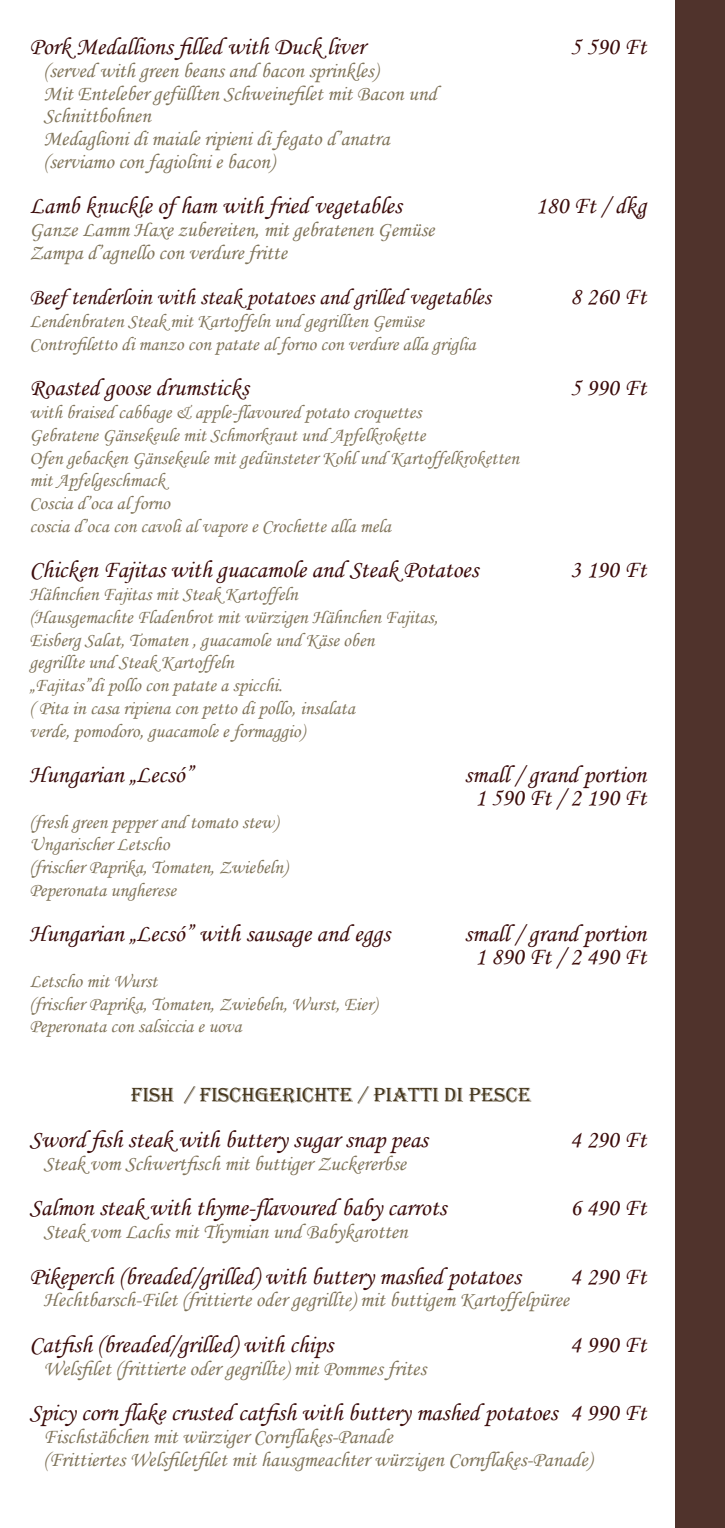
<style>
.page{position:relative;width:725px;height:1528px;background:#fff}
.page>*{position:absolute;margin:0;border:0;box-sizing:border-box;transform-origin:0 0}
.Ételnév{font:24.5px/22.8px "Monotype Corsiva";color:#3c0c0b;text-align:center}
.Ételnév-2{font:22.75px "Monotype Corsiva";color:#3c0c0b}
.készült{font:21px "Monotype Corsiva";color:#80745a}
.Ételnév-3{font:21px "Monotype Corsiva";color:#80745a}
.t1{font:21px "Algerian";color:#46371d}
.Ételnév-4{font:19.25px "Monotype Corsiva";color:#80745a}
</style>
<div class="page">
<div style="left:675px;top:0;width:49px;height:1528px;background:#50332c"></div>
<p class="Ételnév" style="left:30px;top:35px;width:337px">Pork Medallions filled with Duck liver</p>
<p class="Ételnév" style="left:570px;top:35px;width:77px">5 590 Ft</p>
<p class="készült" style="left:44px;top:58px;width:336px">(served with green beans and bacon sprinkles)</p>
<p class="készült" style="left:44px;top:80px;width:394px">Mit Enteleber gefüllten Schweinefilet mit Bacon und</p>
<p class="készült" style="left:44px;top:103px;width:109px">Schnittbohnen</p>
<p class="készült" style="left:44px;top:126px;width:347px">Medaglioni di maiale ripieni di fegato d’anatra</p>
<p class="készült" style="left:44px;top:149px;width:232px">(serviamo con fagiolini e bacon)</p>
<p class="Ételnév" style="left:30px;top:195px;width:373px">Lamb knuckle of ham with fried vegetables</p>
<p class="Ételnév" style="left:535px;top:195px;width:112px">180 Ft / dkg</p>
<p class="Ételnév-3" style="left:30px;top:217px;width:406px">Ganze Lamm Haxe zubereiten, mit gebratenen Gemüse</p>
<p class="Ételnév-3" style="left:30px;top:240px;width:259px">Zampa d’agnello con verdure fritte</p>
<p class="Ételnév-2" style="left:30px;top:284px;width:462px">Beef tenderloin with steak potatoes and grilled vegetables</p>
<p class="Ételnév" style="left:570px;top:286px;width:77px">8 260 Ft</p>
<p class="Ételnév-4" style="left:30px;top:310px;width:396px">Lendenbraten Steak mit Kartoffeln und gegrillten Gemüse</p>
<p class="Ételnév-4" style="left:30px;top:332px;width:447px">Controfiletto di manzo con patate al forno con verdure alla griglia</p>
<p class="Ételnév" style="left:30px;top:377px;width:221px">Roasted goose drumsticks</p>
<p class="Ételnév" style="left:570px;top:377px;width:77px">5 990 Ft</p>
<p class="Ételnév-4" style="left:30px;top:401px;width:393px">with braised cabbage &amp; apple-flavoured potato croquettes</p>
<p class="Ételnév-4" style="left:30px;top:423px;width:397px">Gebratene Gänsekeule mit Schmorkraut und Apfelkrokette</p>
<p class="Ételnév-4" style="left:30px;top:446px;width:490px">Ofen gebacken Gänsekeule mit gedünsteter Kohl und Kartoffelkroketten</p>
<p class="Ételnév-4" style="left:30px;top:469px;width:137px">mit Apfelgeschmack</p>
<p class="Ételnév-4" style="left:30px;top:492px;width:142px">Coscia d’oca al forno</p>
<p class="Ételnév-4" style="left:30px;top:514px;width:363px">coscia d’oca con cavoli al vapore e Crochette alla mela</p>
<p class="Ételnév" style="left:30px;top:559px;width:450px">Chicken Fajitas with guacamole and Steak Potatoes</p>
<p class="Ételnév" style="left:570px;top:559px;width:77px">3 190 Ft</p>
<p class="Ételnév-4" style="left:30px;top:583px;width:269px">Hähnchen Fajitas mit Steak Kartoffeln</p>
<p class="Ételnév-4" style="left:30px;top:605px;width:410px">(Hausgemachte Fladenbrot mit würzigen Hähnchen Fajitas,</p>
<p class="Ételnév-4" style="left:30px;top:628px;width:346px">Eisberg Salat, Tomaten , guacamole und Käse oben</p>
<p class="Ételnév-4" style="left:30px;top:651px;width:206px">gegrillte und Steak Kartoffeln</p>
<p class="Ételnév-4" style="left:30px;top:674px;width:254px">„Fajitas”di pollo con patate a spicchi.</p>
<p class="Ételnév-4" style="left:30px;top:696px;width:326px">( Pita in casa ripiena con petto di pollo, insalata</p>
<p class="Ételnév-4" style="left:30px;top:719px;width:276px">verde, pomodoro, guacamole e formaggio)</p>
<p class="Ételnév" style="left:30px;top:763px;width:165px">Hungarian „Lecsó”</p>
<p class="Ételnév" style="left:464px;top:763px;width:183px">small / grand portion<br>1 590 Ft / 2 190 Ft</p>
<p class="Ételnév-4" style="left:30px;top:810px;width:250px">(fresh green pepper and tomato stew)</p>
<p class="Ételnév-4" style="left:30px;top:833px;width:141px">Ungarischer Letscho</p>
<p class="Ételnév-4" style="left:30px;top:856px;width:259px">(frischer Paprika, Tomaten, Zwiebeln)</p>
<p class="Ételnév-4" style="left:30px;top:878px;width:148px">Peperonata ungherese</p>
<p class="Ételnév" style="left:30px;top:923px;width:362px">Hungarian „Lecsó” with sausage and eggs</p>
<p class="Ételnév" style="left:464px;top:923px;width:183px">small / grand portion</p>
<p class="Ételnév" style="left:475px;top:945px;width:173px">1 890 Ft / 2 490 Ft</p>
<p class="Ételnév-4" style="left:30px;top:969px;width:129px">Letscho mit Wurst</p>
<p class="Ételnév-4" style="left:30px;top:992px;width:349px">(frischer Paprika, Tomaten, Zwiebeln, Wurst, Eier)</p>
<p class="Ételnév-4" style="left:30px;top:1015px;width:213px">Peperonata con salsiccia e uova</p>
<p class="t1" style="left:131px;top:1083px;width:401px">FISH / FISCHGERICHTE / PIATTI DI PESCE</p>
<p class="Ételnév" style="left:30px;top:1128px;width:399px">Sword fish steak with buttery sugar snap peas</p>
<p class="Ételnév" style="left:570px;top:1128px;width:77px">4 290 Ft</p>
<p class="készült" style="left:44px;top:1151px;width:364px">Steak vom Schwertfisch mit buttiger Zuckererbse</p>
<p class="Ételnév" style="left:30px;top:1197px;width:418px">Salmon steak with thyme-flavoured baby carrots</p>
<p class="Ételnév" style="left:570px;top:1197px;width:77px">6 490 Ft</p>
<p class="készült" style="left:44px;top:1219px;width:365px">Steak vom Lachs mit Thymian und Babykarotten</p>
<p class="Ételnév" style="left:30px;top:1265px;width:492px">Pikeperch (breaded/grilled) with buttery mashed potatoes</p>
<p class="Ételnév" style="left:570px;top:1265px;width:77px">4 290 Ft</p>
<p class="készült" style="left:44px;top:1287px;width:526px">Hechtbarsch-Filet (frittierte oder gegrillte) mit buttigem Kartoffelpüree</p>
<p class="Ételnév" style="left:30px;top:1333px;width:305px">Catfish (breaded/grilled) with chips</p>
<p class="Ételnév" style="left:570px;top:1333px;width:77px">4 990 Ft</p>
<p class="készült" style="left:44px;top:1355px;width:384px">Welsfilet (frittierte oder gegrillte) mit Pommes frites</p>
<p class="Ételnév" style="left:30px;top:1401px;width:618px">Spicy corn flake crusted catfish with buttery mashed potatoes 4 990 Ft</p>
<p class="készült" style="left:44px;top:1424px;width:350px">Fischstäbchen mit würziger Cornflakes-Panade</p>
<p class="készült" style="left:44px;top:1447px;width:550px">(Frittiertes Welsfiletfilet mit hausgmeachter würzigen Cornflakes-Panade)</p>
</div>
